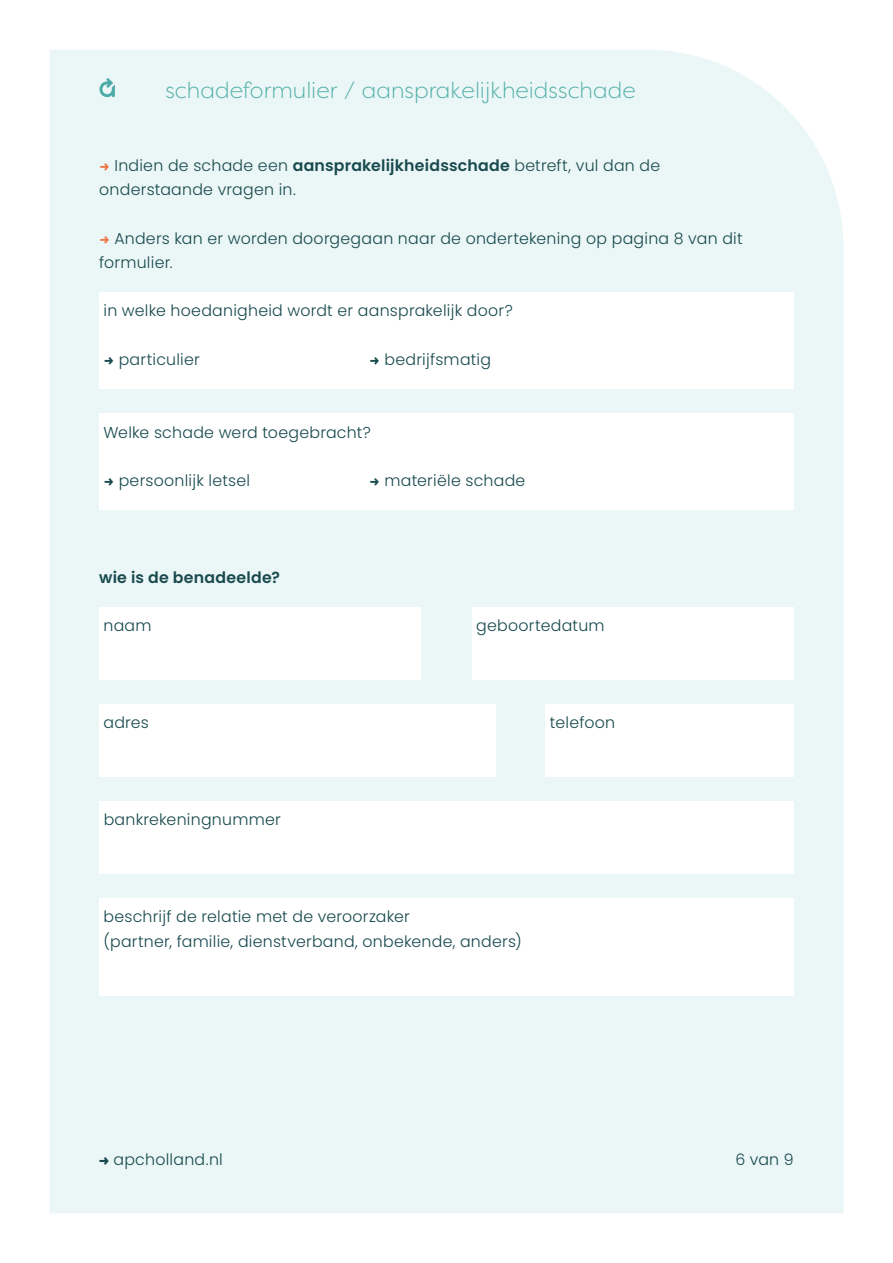
<style>
.page{position:relative;width:893px;height:1263px;background:#fff}
.page>*{position:absolute;margin:0;border:0;box-sizing:border-box;transform-origin:0 0}
.t1{font:300 22.5px "Filson Pro";color:#4daea8}
.t2{font:300 15.75px/24.3px "Poppins";letter-spacing:.015em;color:#184a4e}
.t3{font:600 15.75px "Poppins";letter-spacing:.015em;color:#184a4e}
.s1{font-family:"Filson Pro";font-weight:700;color:#ee7544}
.s2{font-weight:600}
.s3{font-family:"Filson Pro";font-weight:700}
.s4{font-family:"Filson Pro";font-weight:800}
</style>
<div class="page">
<div style="left:50px;top:50px;width:793px;height:1163px;background:#ebf6f6"></div>
<svg style="left:99px;top:78px;width:16px;height:19px"></svg>
<div style="left:99px;top:292px;width:695px;height:97px;background:#fff"></div>
<div style="left:99px;top:413px;width:695px;height:97px;background:#fff"></div>
<div style="left:99px;top:607px;width:322px;height:73px;background:#fff"></div>
<div style="left:99px;top:704px;width:397px;height:73px;background:#fff"></div>
<div style="left:472px;top:607px;width:322px;height:73px;background:#fff"></div>
<div style="left:546px;top:704px;width:248px;height:73px;background:#fff"></div>
<div style="left:99px;top:801px;width:695px;height:73px;background:#fff"></div>
<div style="left:99px;top:898px;width:695px;height:97px;background:#fff"></div>
<h1 class="t1" style="left:165px;top:76px;width:472px">schadeformulier / aansprakelijkheidsschade</h1>
<p class="t2" style="left:99px;top:153px;width:562px"><span class="s1">→</span> Indien de schade een <span class="s2">aansprakelijkheidsschade</span> betreft, vul dan de onderstaande vragen in.</p>
<p class="t2" style="left:99px;top:226px;width:645px"><span class="s1">→</span> Anders kan er worden doorgegaan naar de ondertekening op pagina 8 van dit formulier.</p>
<p class="t2" style="left:103px;top:299px;width:411px">in welke hoedanigheid wordt er aansprakelijk door?</p>
<p class="t2" style="left:103px;top:347px;width:98px"><span class="s3">→</span> particulier</p>
<p class="t2" style="left:369px;top:347px;width:123px"><span class="s3">→</span> bedrijfsmatig</p>
<p class="t2" style="left:103px;top:420px;width:269px">Welke schade werd toegebracht?</p>
<p class="t2" style="left:103px;top:468px;width:148px"><span class="s3">→</span> persoonlijk letsel</p>
<p class="t2" style="left:369px;top:468px;width:158px"><span class="s3">→</span> materiële schade</p>
<p class="t3" style="left:99px;top:568px;width:182px">wie is de benadeelde?</p>
<p class="t2" style="left:103px;top:614px;width:50px">naam</p>
<p class="t2" style="left:103px;top:711px;width:47px">adres</p>
<p class="t2" style="left:104px;top:808px;width:179px">bankrekeningnummer</p>
<p class="t2" style="left:476px;top:614px;width:130px">geboortedatum</p>
<p class="t2" style="left:550px;top:711px;width:67px">telefoon</p>
<p class="t2" style="left:103px;top:905px;width:420px">beschrijf de relatie met de veroorzaker<br>(partner, familie, dienstverband, onbekende, anders)</p>
<p class="t2" style="left:98px;top:1147px;width:126px"><span class="s4">→</span> apcholland.nl</p>
<p class="t2" style="left:735px;top:1147px;width:60px">6 van 9</p>
</div>
